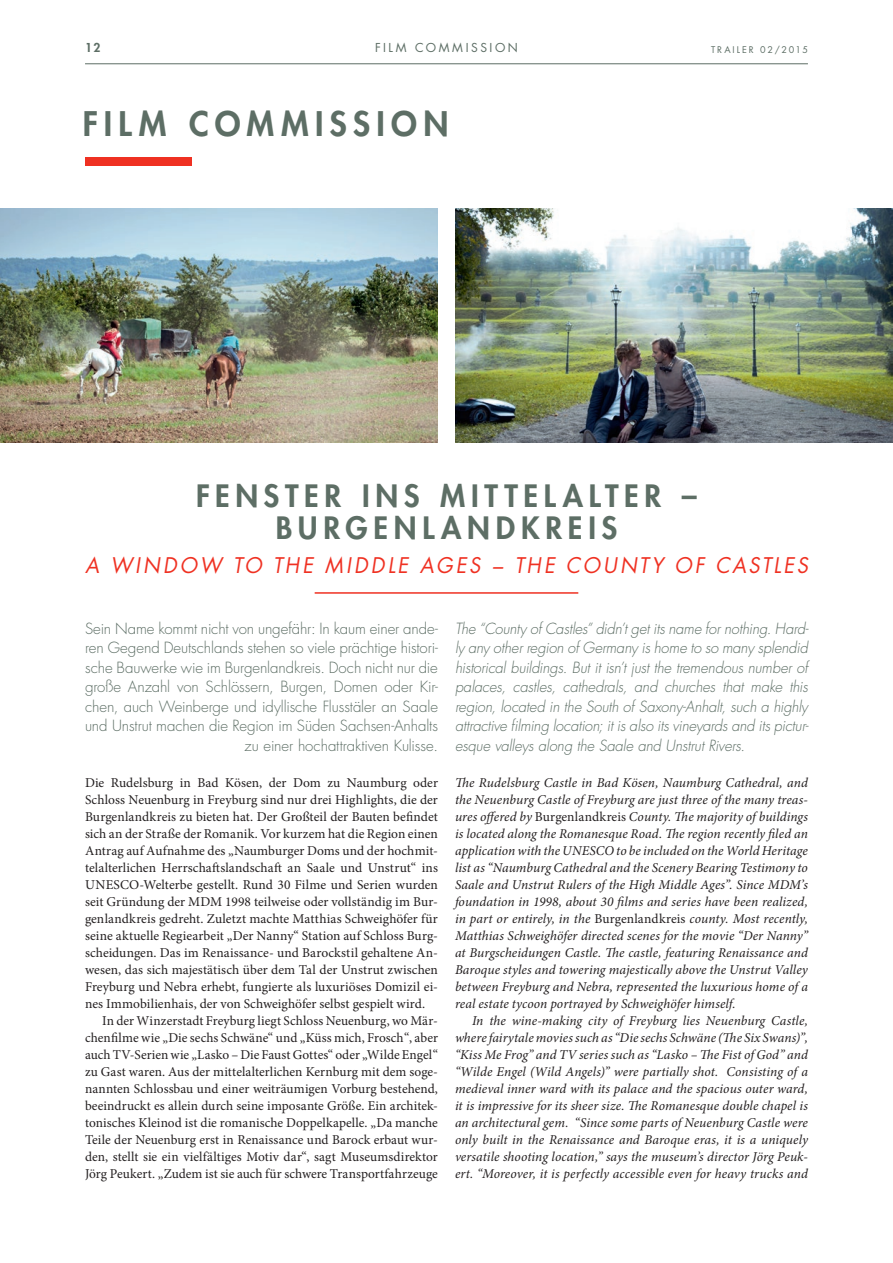
<style>
.page{position:relative;width:893px;height:1263px;background:#fff}
.page>*{position:absolute;margin:0;border:0;box-sizing:border-box;transform-origin:0 0}
.t1{font:800 33px "Futura Std";letter-spacing:.19em;color:#5d6e65}
.t2{font:800 30px/31.5px "Futura Std";letter-spacing:.19em;color:#5d6e65;text-align:center}
.t3{font:italic 21px "Futura Std";letter-spacing:.125em;color:#ef3122;scale:.96 1}
.t4{font:italic 300 15px/19.5px "Futura Std";letter-spacing:-.005em;color:#5d6e65;text-align:justify}
.t5{font:300 15px/19.5px "Futura Std";letter-spacing:-.005em;color:#5d6e65;text-align:right}
.t6{font:italic 13.5px/17px "Minion Pro";letter-spacing:.005em;color:#231f20;text-align:justify}
.t7{font:13.5px "Minion Pro";color:#231f20}
.t8{font:12px "Futura Std";letter-spacing:.215em;color:#5d6e65}
.t9{font:800 12px "Futura Std";color:#5d6e65}
.t10{font:9px "Futura Std";letter-spacing:.215em;color:#5d6e65}
.s1{font-style:normal}
</style>
<div class="page">
<img style="left:455px;top:208px;width:438px;height:234px">
<hr style="left:315px;top:592px;width:263px;height:2px;background:#ef3122">
<img style="left:0;top:208px;width:438px;height:234px">
<div style="left:85px;top:157px;width:106px;height:9px;background:#ef3122"></div>
<hr style="left:85px;top:63px;width:723px;height:1px;background:#5d6e65">
<p class="t8" style="left:375px;top:40px;width:144px">FILM COMMISSION</p>
<p class="t9" style="left:85px;top:40px;width:17px">12</p>
<p class="t10" style="left:711px;top:43px;width:98px">TRAILER 02/2015</p>
<h1 class="t1" style="left:83px;top:103px;width:367px">FILM COMMISSION</h1>
<h2 class="t2" style="left:196px;top:480px;width:502px">FENSTER INS MITTELALTER –<br>BURGENLANDKREIS</h2>
<h3 class="t3" style="left:85px;top:552px;width:754px">A WINDOW TO THE MIDDLE AGES – THE COUNTY OF CASTLES</h3>
<p class="t5" style="left:85px;top:619px;width:354px">Sein Name kommt nicht von ungefähr: In kaum einer ande&shy;ren Gegend Deutschlands stehen so viele prächtige histori&shy;sche Bauwerke wie im Burgenlandkreis. Doch nicht nur die große Anzahl von Schlössern, Burgen, Domen oder Kir&shy;chen, auch Weinberge und idyllische Flusstäler an Saale und Unstrut machen die Region im Süden Sachsen-Anhalts zu einer hochattraktiven Kulisse.</p>
<p class="t7" style="left:85px;top:773px;width:354px">Die Rudelsburg in Bad Kösen, der Dom zu Naumburg oder</p>
<p class="t7" style="left:85px;top:790px;width:354px">Schloss Neuenburg in Freyburg sind nur drei Highlights, die der</p>
<p class="t7" style="left:85px;top:807px;width:354px">Burgenlandkreis zu bieten hat. Der Großteil der Bauten befindet</p>
<p class="t7" style="left:85px;top:824px;width:354px">sich an der Straße der Romanik. Vor kurzem hat die Region einen</p>
<p class="t7" style="left:85px;top:841px;width:354px">Antrag auf Aufnahme des „Naumburger Doms und der hochmit-</p>
<p class="t7" style="left:85px;top:858px;width:354px">telalterlichen Herrschaftslandschaft an Saale und Unstrut“ ins</p>
<p class="t7" style="left:85px;top:875px;width:354px">UNESCO-Welterbe gestellt. Rund 30 Filme und Serien wurden</p>
<p class="t7" style="left:85px;top:892px;width:354px">seit Gründung der MDM 1998 teilweise oder vollständig im Bur-</p>
<p class="t7" style="left:85px;top:909px;width:354px">genlandkreis gedreht. Zuletzt machte Matthias Schweighöfer für</p>
<p class="t7" style="left:85px;top:926px;width:354px">seine aktuelle Regiearbeit „Der Nanny“ Station auf Schloss Burg-</p>
<p class="t7" style="left:85px;top:943px;width:354px">scheidungen. Das im Renaissance- und Barockstil gehaltene An-</p>
<p class="t7" style="left:85px;top:960px;width:354px">wesen, das sich majestätisch über dem Tal der Unstrut zwischen</p>
<p class="t7" style="left:85px;top:977px;width:354px">Freyburg und Nebra erhebt, fungierte als luxuriöses Domizil ei-</p>
<p class="t7" style="left:85px;top:994px;width:342px">nes Immobilienhais, der von Schweighöfer selbst gespielt wird.</p>
<p class="t7" style="left:102px;top:1011px;width:337px">In der Winzerstadt Freyburg liegt Schloss Neuenburg, wo Mär-</p>
<p class="t7" style="left:85px;top:1028px;width:354px">chenfilme wie „Die sechs Schwäne“ und „Küss mich, Frosch“, aber</p>
<p class="t7" style="left:85px;top:1045px;width:354px">auch TV-Serien wie „Lasko – Die Faust Gottes“ oder „Wilde Engel“</p>
<p class="t7" style="left:85px;top:1062px;width:354px">zu Gast waren. Aus der mittelalterlichen Kernburg mit dem soge-</p>
<p class="t7" style="left:85px;top:1079px;width:354px">nannten Schlossbau und einer weiträumigen Vorburg bestehend,</p>
<p class="t7" style="left:85px;top:1096px;width:354px">beeindruckt es allein durch seine imposante Größe. Ein architek-</p>
<p class="t7" style="left:85px;top:1113px;width:354px">tonisches Kleinod ist die romanische Doppelkapelle. „Da manche</p>
<p class="t7" style="left:85px;top:1130px;width:354px">Teile der Neuenburg erst in Renaissance und Barock erbaut wur-</p>
<p class="t7" style="left:85px;top:1147px;width:354px">den, stellt sie ein vielfältiges Motiv dar“, sagt Museumsdirektor</p>
<p class="t7" style="left:85px;top:1164px;width:354px">Jörg Peukert. „Zudem ist sie auch für schwere Transportfahrzeuge</p>
<p class="t4" style="left:455px;top:619px;width:355px">The “County of Castles” didn’t get its name for nothing. Hard&shy;ly any other region of Germany is home to so many splendid historical buildings. But it isn’t just the tremendous number of palaces, castles, cathedrals, and churches that make this region, located in the South of Saxony-Anhalt, such a highly attractive filming location; it is also its vineyards and its pictur&shy;esque valleys along the Saale and Unstrut Rivers.</p>
<p class="t6" style="left:455px;top:774px;width:354px">The Rudelsburg Castle in Bad Kösen, Naumburg Cathedral, and the Neuenburg Castle of Freyburg are just three of the many treas&shy;ures offered by <span class="s1">Burgenlandkreis</span> County. The majority of buildings is located along the Romanesque Road. The region recently filed an application with the UNESCO to be included on the World Heritage list as “Naumburg Cathedral and the Scenery Bearing Testimony to Saale and Unstrut Rulers of the High Middle Ages”. Since MDM’s foundation in 1998, about 30 films and series have been realized, in part or entirely, in the <span class="s1">Burgenlandkreis</span> county. Most recently, Matthias Schweighöfer directed scenes for the movie “Der Nanny” at Burgscheidungen Castle. The castle, featuring Renaissance and Baroque styles and towering majestically above the Unstrut Valley between Freyburg and Nebra, represented the luxurious home of a real estate tycoon portrayed by Schweighöfer himself.</p>
<p class="t6" style="left:455px;top:1012px;width:354px;text-indent:17px">In the wine-making city of Freyburg lies Neuenburg Castle, where fairytale movies such as “Die sechs Schwäne (The Six Swans)”, “Kiss Me Frog” and TV series such as “Lasko – The Fist of God” and “Wilde Engel (Wild Angels)” were partially shot. Consisting of a medieval inner ward with its palace and the spacious outer ward, it is impressive for its sheer size. The Romanesque double chapel is an architectural gem. “Since some parts of Neuenburg Castle were only built in the Renaissance and Baroque eras, it is a uniquely versatile shooting location,” says the museum’s director Jörg Peuk&shy;ert. “Moreover, it is perfectly accessible even for heavy trucks and</p>
</div>
